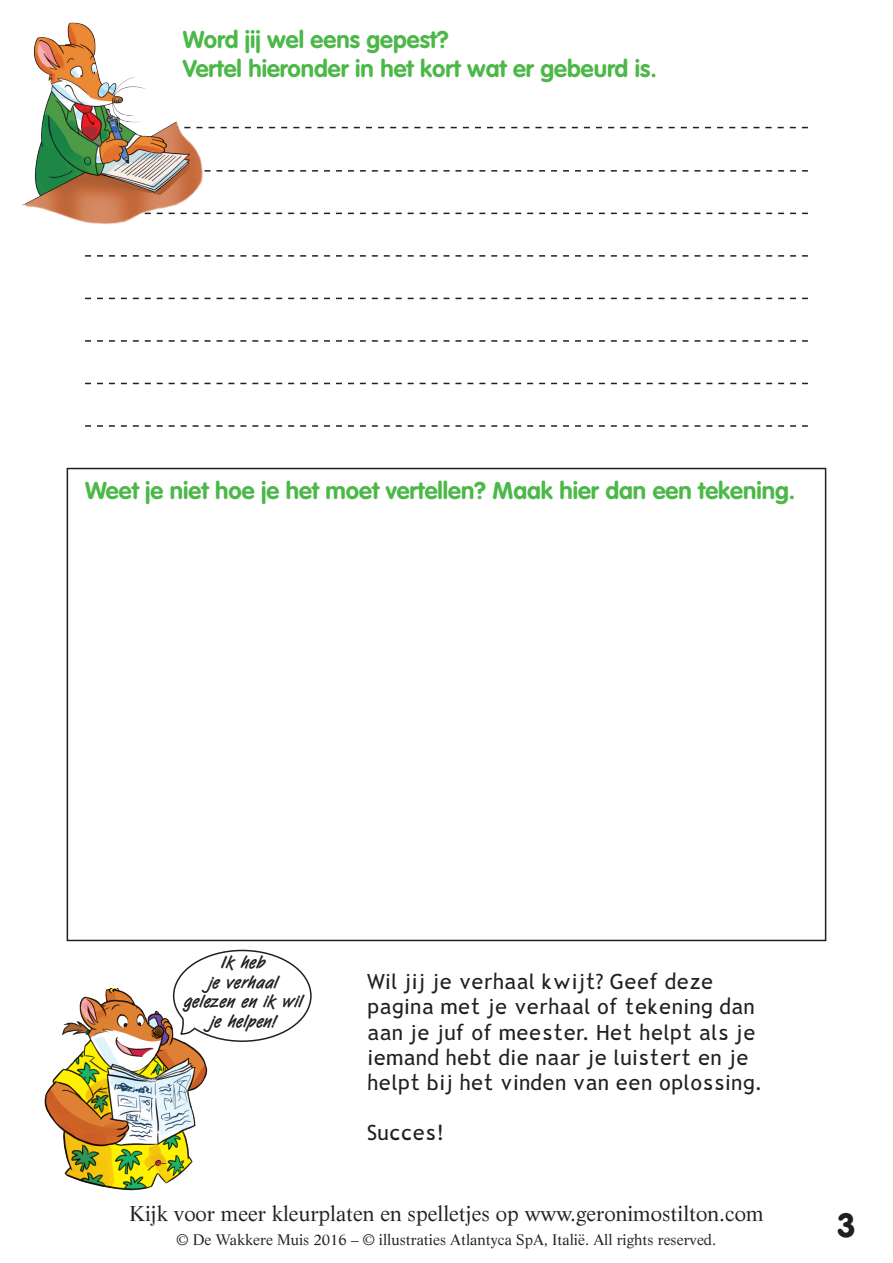
<style>
.page{position:relative;width:893px;height:1263px;background:#fff}
.page>*{position:absolute;margin:0;border:0;box-sizing:border-box;transform-origin:0 0}
.t1{font:33px "VAG Rounded BT";color:#231f20}
.t2{font:700 24px/28.5px "VAG Rounded";color:#4cb848}
.t3{font:21px/25.2px "Alexie";color:#231f20}
.t4{font:21px "Life";color:#231f20}
.t5{font:700 18px/19.5px "Van Dijk LT";color:#231f20;text-align:center}
.t6{font:15px "Life";color:#231f20}
</style>
<div class="page">
<svg style="left:208px;top:127px;width:600px;height:1px"></svg>
<svg style="left:85px;top:255px;width:723px;height:2px"></svg>
<svg style="left:208px;top:213px;width:600px;height:1px"></svg>
<svg style="left:208px;top:170px;width:600px;height:2px"></svg>
<svg style="left:85px;top:298px;width:723px;height:1px"></svg>
<svg style="left:85px;top:425px;width:723px;height:2px"></svg>
<svg style="left:85px;top:383px;width:723px;height:1px"></svg>
<svg style="left:85px;top:340px;width:723px;height:2px"></svg>
<img style="left:45px;top:989px;width:172px;height:202px">
<div style="left:173px;top:950px;width:139px;height:92px;border:2px solid #231f20;border-radius:50%"></div>
<div style="left:180px;top:1015px;width:17px;height:15px;background:#fff;border-radius:50%"></div>
<svg style="left:179px;top:1015px;width:17px;height:21px"></svg>
<div style="left:67px;top:468px;width:759px;height:473px;border:2px solid #231f20"></div>
<img style="left:22px;top:22px;width:186px;height:203px">
<p class="t2" style="left:183px;top:25px;width:475px">Word jij wel eens gepest?<br>Vertel hieronder in het kort wat er gebeurd is.</p>
<p class="t2" style="left:85px;top:476px;width:712px">Weet je niet hoe je het moet vertellen? Maak hier dan een tekening.</p>
<p class="t5" style="left:184px;top:953px;width:120px">Ik heb<br>je verhaal gelezen en ik wil je helpen!</p>
<p class="t3" style="left:367px;top:969px;width:397px">Wil jij je verhaal kwijt? Geef deze pagina met je verhaal of tekening dan aan je juf of meester. Het helpt als je iemand hebt die naar je luistert en je helpt bij het vinden van een oplossing.</p>
<p class="t3" style="left:367px;top:1121px;width:79px">Succes!</p>
<p class="t4" style="left:129px;top:1200px;width:635px">Kijk voor meer kleurplaten en spelletjes op www.geronimostilton.com</p>
<p class="t6" style="left:177px;top:1230px;width:541px">© De Wakkere Muis 2016 – © illustraties Atlantyca SpA, Italië. All rights reserved.</p>
<h1 class="t1" style="left:838px;top:1204px;width:19px">3</h1>
</div>
